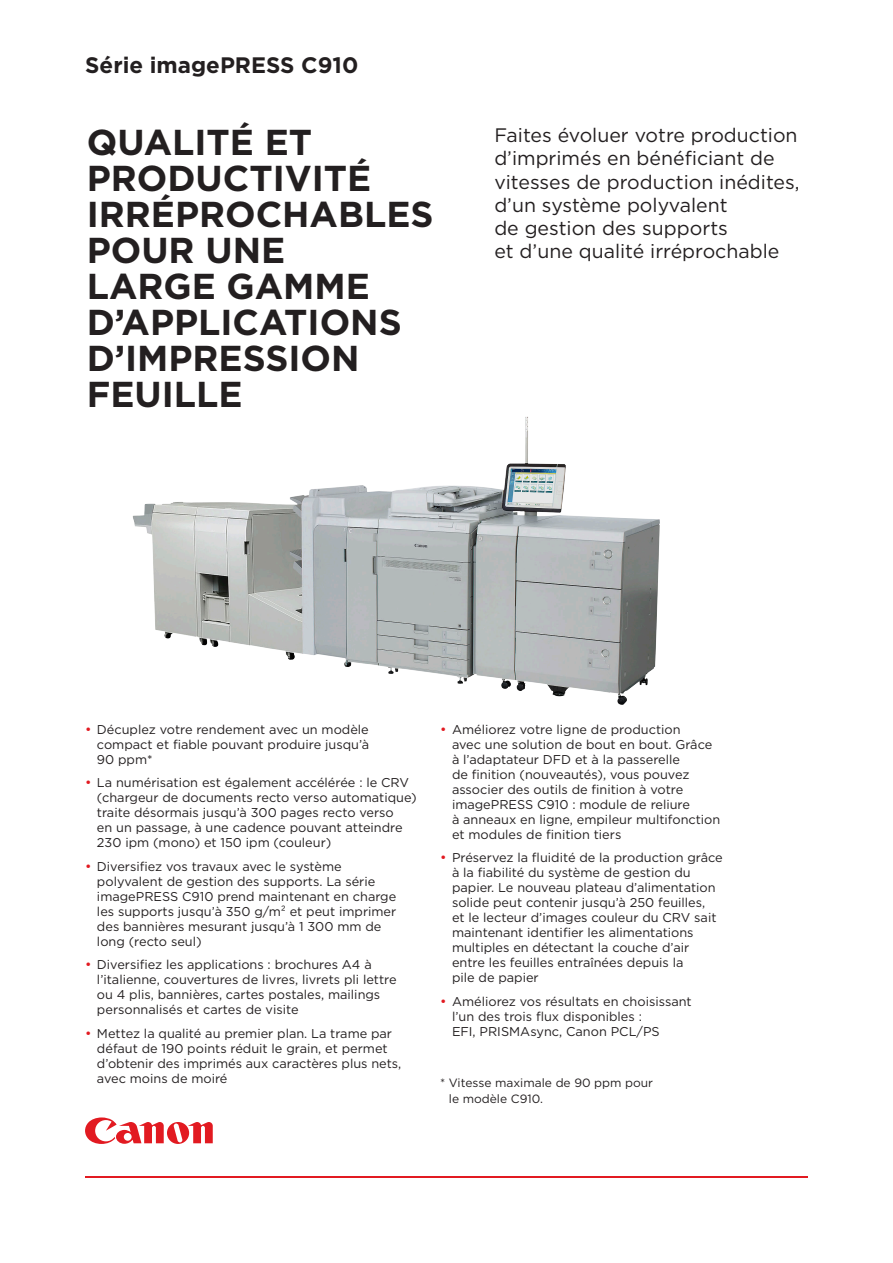
<style>
.page{position:relative;width:893px;height:1263px;background:#fff}
.page>*{position:absolute;margin:0;border:0;box-sizing:border-box;transform-origin:0 0}
.COVER_HEADER_MEDIUM{font:700 36px/36px "Gotham";color:#231f20}
.t1{font:700 22.35px "Gotham";color:#231f20}
.INTRO{font:19.5px/23.2px "Gotham";color:#231f20}
.t2{font:12.75px/15px "Gotham";color:#231f20}
.BODY_BULLETS{font:12px/16.2px "Gotham";color:#231f20}
.s1{font-size:13.5px;color:#e21a21}
</style>
<div class="page">
<svg style="left:85px;top:1117px;width:128px;height:27px"></svg>
<hr style="left:85px;top:1176px;width:723px;height:2px;background:#e21a21">
<img style="left:132px;top:416px;width:528px;height:289px">
<p class="t1" style="left:85px;top:50px;width:275px">Série imagePRESS C910</p>
<p class="COVER_HEADER_MEDIUM" style="left:87px;top:124px;width:348px">QUALITÉ ET<br>PRODUCTIVITÉ<br>IRRÉPROCHABLES<br>POUR UNE<br>LARGE GAMME<br>D’APPLICATIONS<br>D’IMPRESSION<br>FEUILLE</p>
<p class="INTRO" style="left:494px;top:123px;width:307px">Faites évoluer votre production d’imprimés en bénéficiant de vitesses de production inédites, d’un système polyvalent<br>de gestion des supports<br>et d’une qualité irréprochable</p>
<p class="t2" style="left:97px;top:721px;width:274px;text-align:justify;text-indent:-12px"><span class="s1">•</span> Décuplez votre rendement avec un modèle compact et fiable pouvant produire jusqu’à 90 ppm*</p>
<p class="t2" style="left:97px;top:775px;width:321px;text-indent:-12px"><span class="s1">•</span> La numérisation est également accélérée : le CRV (chargeur de documents recto verso automatique) traite désormais jusqu’à 300 pages recto verso<br>en un passage, à une cadence pouvant atteindre 230 ipm (mono) et 150 ipm (couleur)</p>
<p class="t2" style="left:97px;top:858px;width:301px;text-indent:-12px"><span class="s1">•</span> Diversifiez vos travaux avec le système polyvalent de gestion des supports. La série imagePRESS C910 prend maintenant en charge les supports jusqu’à 350 g/m² et peut imprimer des bannières mesurant jusqu’à 1 300 mm de long (recto seul)</p>
<p class="t2" style="left:97px;top:957px;width:301px;text-indent:-12px"><span class="s1">•</span> Diversifiez les applications : brochures A4 à l’italienne, couvertures de livres, livrets pli lettre ou 4 plis, bannières, cartes postales, mailings personnalisés et cartes de visite</p>
<p class="t2" style="left:97px;top:1025px;width:306px;text-indent:-12px"><span class="s1">•</span> Mettez la qualité au premier plan. La trame par défaut de 190 points réduit le grain, et permet d’obtenir des imprimés aux caractères plus nets, avec moins de moiré</p>
<p class="t2" style="left:452px;top:721px;width:270px;text-indent:-12px"><span class="s1">•</span> Améliorez votre ligne de production<br>avec une solution de bout en bout. Grâce à l’adaptateur DFD et à la passerelle<br>de finition (nouveautés), vous pouvez associer des outils de finition à votre imagePRESS C910 : module de reliure<br>à anneaux en ligne, empileur multifonction et modules de finition tiers</p>
<p class="t2" style="left:452px;top:850px;width:272px;text-indent:-12px"><span class="s1">•</span> Préservez la fluidité de la production grâce à la fiabilité du système de gestion du papier. Le nouveau plateau d’alimentation solide peut contenir jusqu’à 250 feuilles,<br>et le lecteur d’images couleur du CRV sait maintenant identifier les alimentations multiples en détectant la couche d’air entre les feuilles entraînées depuis la<br>pile de papier</p>
<p class="t2" style="left:452px;top:993px;width:241px;text-indent:-12px"><span class="s1">•</span> Améliorez vos résultats en choisissant l’un des trois flux disponibles :<br>EFI, PRISMAsync, Canon PCL/PS</p>
<p class="BODY_BULLETS" style="left:449px;top:1074px;width:206px;text-indent:-9px">* Vitesse maximale de 90 ppm pour le modèle C910.</p>
</div>
